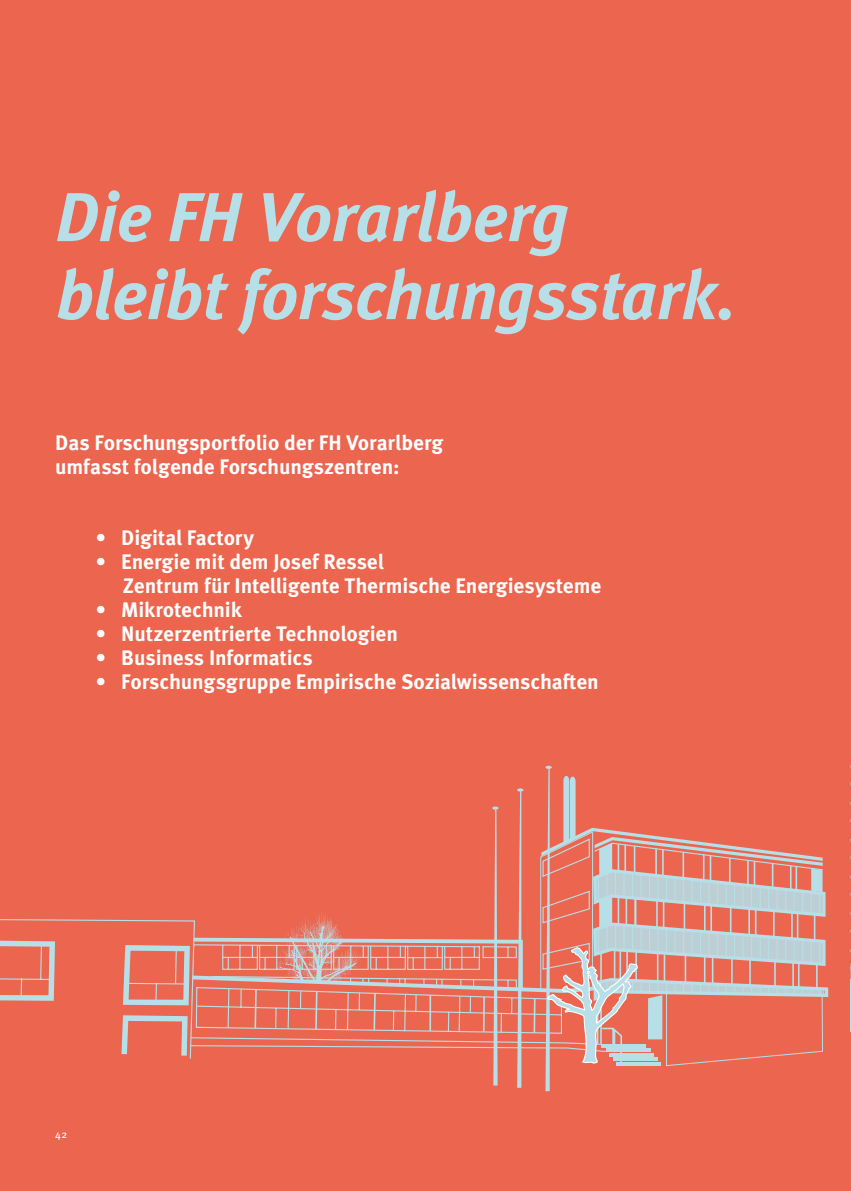
<style>
.page{position:relative;width:851px;height:1191px;background:#fff}
.page>*{position:absolute;margin:0;border:0;box-sizing:border-box;transform-origin:0 0}
.t1{font:italic 700 69px/78px "Meta OT";letter-spacing:-.015em;color:#b6dfe8}
.t2{font:700 21px/24px "Meta OT";letter-spacing:-.005em;color:#fff}
.t3{font:10.5px "Meta OT";color:#fff}
</style>
<div class="page">
<div style="left:0;top:0;width:850px;height:1191px;background:#ec654f"></div>
<svg style="left:0;top:940px;width:55px;height:3px"></svg>
<svg style="left:0;top:943px;width:55px;height:58px"></svg>
<svg style="left:121px;top:765px;width:708px;height:326px"></svg>
<svg style="left:850px;top:629px;width:1px;height:350px"></svg>
<hr style="left:850px;top:979px;width:1px;height:53px;background:#b6dfe8">
<h1 class="t1" style="left:55px;top:179px;width:683px">Die FH Vorarlberg bleibt forschungsstark.</h1>
<p class="t2" style="left:55px;top:430px;width:389px">Das Forschungsportfoli0 der FH Vorarlberg umfasst folgende Forschungszentren:</p>
<p class="t2" style="left:96px;top:526px;width:160px">• Digital Factory</p>
<p class="t2" style="left:123px;top:550px;width:480px;text-indent:-27px">• Energie mit dem Josef Ressel<br>Zentrum für Intelligente Thermische Energiesysteme</p>
<p class="t2" style="left:96px;top:598px;width:147px">• Mikrotechnik</p>
<p class="t2" style="left:96px;top:622px;width:304px">• Nutzerzentrierte Technologien</p>
<p class="t2" style="left:96px;top:646px;width:218px">• Business Informatics</p>
<p class="t2" style="left:96px;top:670px;width:504px">• Forschungsgruppe Empirische Sozialwissenschaften</p>
<p class="t3" style="left:55px;top:1128px;width:13px">42</p>
</div>
